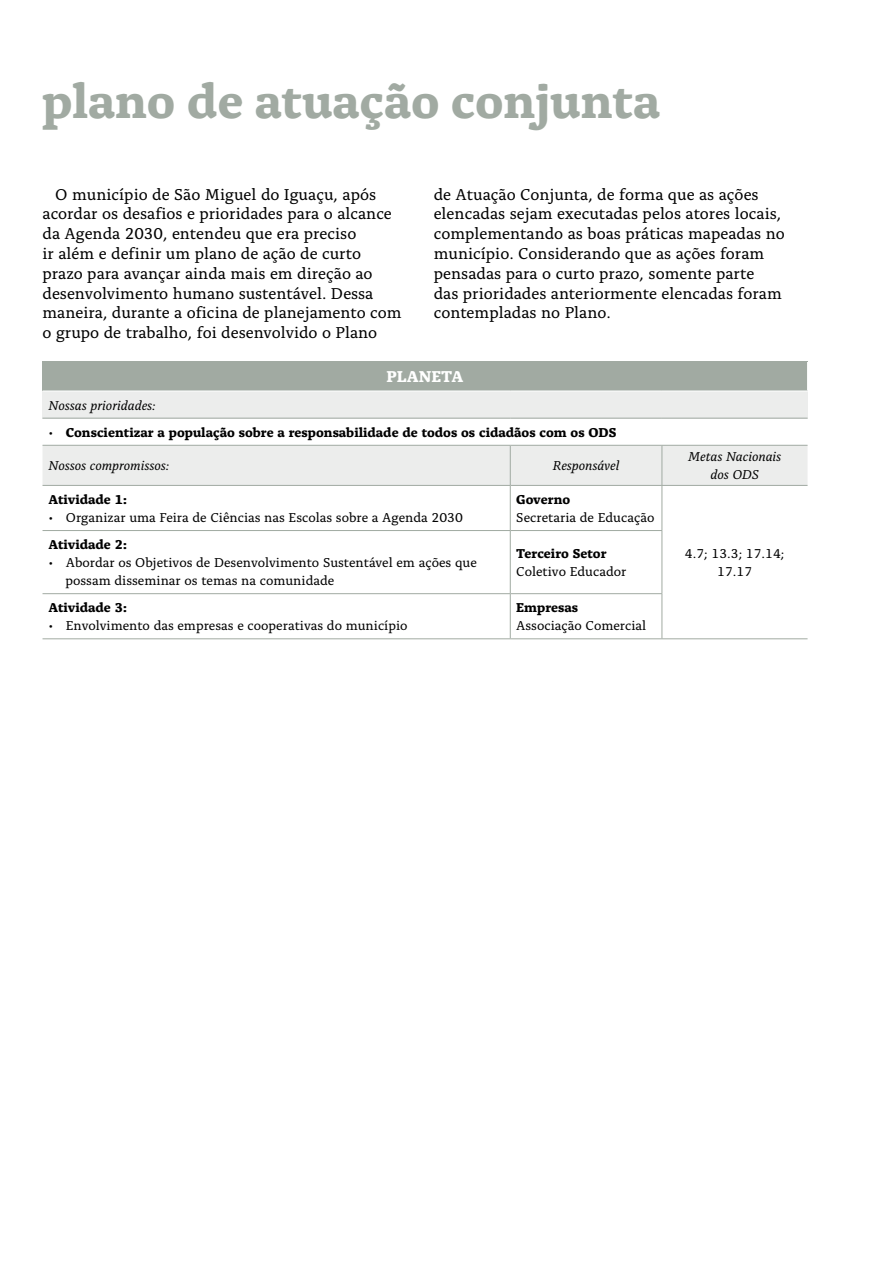
<style>
.page{position:relative;width:893px;height:1263px;background:#fff}
.page>*{position:absolute;margin:0;border:0;box-sizing:border-box;transform-origin:0 0}
.t1{font:700 49.5px "Alda OT";color:#a1aaa2}
.t2{font:16.5px/19.8px "Alda OT";color:#000}
.t3{font:700 16.5px "Alda OT";color:#fff}
.t4{font:13.5px/18px "Alda OT";color:#000;text-align:center}
.t5{font:700 13.5px "Alda OT";color:#000}
.t6{font:italic 13.5px/18px "Alda OT";color:#000;text-align:center}
.s1{font-weight:400}
</style>
<div class="page">
<div style="left:43px;top:362px;width:764px;height:29px;background:#a1aaa2"></div>
<div style="left:43px;top:391px;width:764px;height:27px;background:#ecedec"></div>
<div style="left:43px;top:446px;width:764px;height:39px;background:#ecedec"></div>
<hr style="left:43px;top:418px;width:467px;height:1px;background:#a1aaa2">
<hr style="left:510px;top:418px;width:152px;height:1px;background:#a1aaa2">
<hr style="left:662px;top:418px;width:145px;height:1px;background:#a1aaa2">
<hr style="left:43px;top:445px;width:467px;height:1px;background:#a1aaa2">
<hr style="left:510px;top:445px;width:152px;height:1px;background:#a1aaa2">
<hr style="left:510px;top:446px;width:1px;height:39px;background:#a1aaa2">
<hr style="left:662px;top:445px;width:145px;height:1px;background:#a1aaa2">
<hr style="left:662px;top:446px;width:1px;height:39px;background:#a1aaa2">
<hr style="left:43px;top:485px;width:467px;height:1px;background:#a1aaa2">
<hr style="left:510px;top:485px;width:152px;height:1px;background:#a1aaa2">
<hr style="left:510px;top:486px;width:1px;height:44px;background:#a1aaa2">
<hr style="left:662px;top:485px;width:145px;height:1px;background:#a1aaa2">
<hr style="left:662px;top:486px;width:1px;height:44px;background:#a1aaa2">
<hr style="left:43px;top:530px;width:467px;height:1px;background:#a1aaa2">
<hr style="left:510px;top:530px;width:152px;height:1px;background:#a1aaa2">
<hr style="left:510px;top:531px;width:1px;height:62px;background:#a1aaa2">
<hr style="left:662px;top:531px;width:1px;height:62px;background:#a1aaa2">
<hr style="left:43px;top:593px;width:467px;height:1px;background:#a1aaa2">
<hr style="left:510px;top:593px;width:152px;height:1px;background:#a1aaa2">
<hr style="left:510px;top:594px;width:1px;height:44px;background:#a1aaa2">
<hr style="left:662px;top:594px;width:1px;height:44px;background:#a1aaa2">
<hr style="left:43px;top:638px;width:467px;height:1px;background:#a1aaa2">
<hr style="left:510px;top:638px;width:152px;height:1px;background:#a1aaa2">
<hr style="left:662px;top:638px;width:145px;height:1px;background:#a1aaa2">
<hr style="left:43px;top:361px;width:467px;height:1px;background:#a1aaa2">
<hr style="left:510px;top:361px;width:152px;height:1px;background:#a1aaa2">
<hr style="left:662px;top:361px;width:146px;height:1px;background:#a1aaa2">
<hr style="left:43px;top:391px;width:467px;height:1px;background:#fff">
<hr style="left:510px;top:391px;width:152px;height:1px;background:#fff">
<hr style="left:662px;top:391px;width:146px;height:1px;background:#fff">
<h1 class="t1" style="left:43px;top:81px;width:619px">plano de atuação conjunta</h1>
<p class="t2" style="left:43px;top:186px;width:361px;text-indent:13px">O município de São Miguel do Iguaçu, após acordar os desafios e prioridades para o alcance da Agenda 2030, entendeu que era preciso<br>ir além e definir um plano de ação de curto prazo para avançar ainda mais em direção ao desenvolvimento humano sustentável. Dessa maneira, durante a oficina de planejamento com o grupo de trabalho, foi desenvolvido o Plano</p>
<p class="t2" style="left:434px;top:186px;width:353px">de Atuação Conjunta, de forma que as ações elencadas sejam executadas pelos atores locais, complementando as boas práticas mapeadas no município. Considerando que as ações foram pensadas para o curto prazo, somente parte<br>das prioridades anteriormente elencadas foram contempladas no Plano.</p>
<p class="t3" style="left:387px;top:370px;width:78px">PLANETA</p>
<p class="t6" style="left:49px;top:397px;width:109px">Nossas prioridades:</p>
<p class="t5" style="left:49px;top:427px;width:569px"><span class="s1">•</span> Conscientizar a população sobre a responsabilidade de todos os cidadãos com os ODS</p>
<p class="t6" style="left:49px;top:458px;width:122px">Nossos compromissos:</p>
<p class="t6" style="left:553px;top:458px;width:68px">Responsável</p>
<p class="t6" style="left:688px;top:449px;width:95px">Metas Nacionais dos ODS</p>
<p class="t5" style="left:49px;top:494px;width:80px">Atividade 1:</p>
<p class="t4" style="left:49px;top:510px;width:416px">• Organizar uma Feira de Ciências nas Escolas sobre a Agenda 2030</p>
<p class="t5" style="left:516px;top:494px;width:55px">Governo</p>
<p class="t4" style="left:516px;top:510px;width:140px">Secretaria de Educação</p>
<p class="t5" style="left:49px;top:539px;width:80px">Atividade 2:</p>
<p class="t4" style="left:66px;top:555px;width:413px;text-align:left;text-indent:-17px">• Abordar os Objetivos de Desenvolvimento Sustentável em ações que possam disseminar os temas na comunidade</p>
<p class="t5" style="left:49px;top:602px;width:80px">Atividade 3:</p>
<p class="t4" style="left:49px;top:618px;width:361px">• Envolvimento das empresas e cooperativas do município</p>
<p class="t5" style="left:516px;top:548px;width:92px">Terceiro Setor</p>
<p class="t4" style="left:516px;top:564px;width:112px">Coletivo Educador</p>
<p class="t5" style="left:516px;top:602px;width:63px">Empresas</p>
<p class="t4" style="left:516px;top:618px;width:132px">Associação Comercial</p>
<p class="t4" style="left:685px;top:546px;width:101px">4.7; 13.3; 17.14;<br>17.17</p>
</div>
